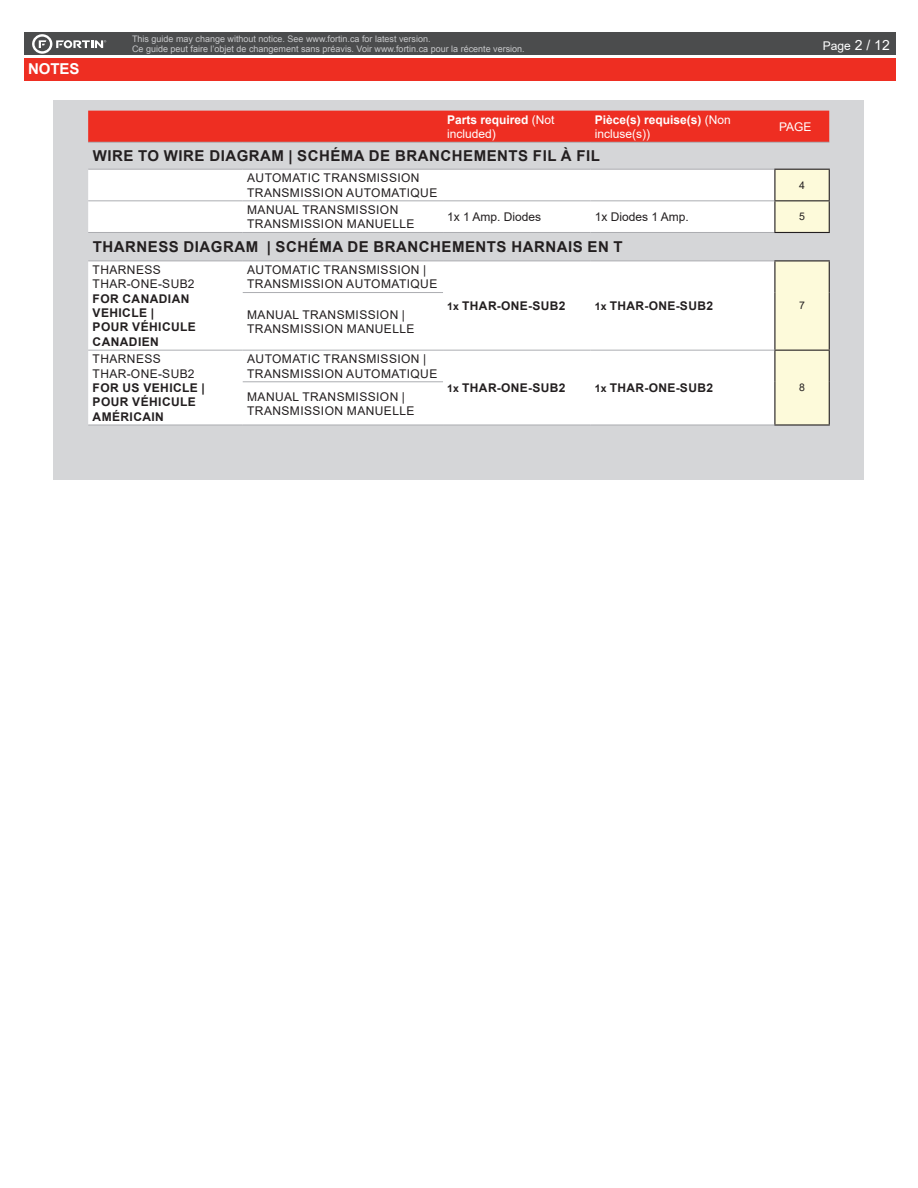
<style>
.page{position:relative;width:918px;height:1188px;background:#fff}
.page>*{position:absolute;margin:0;border:0;box-sizing:border-box;transform-origin:0 0}
.entretableau{font:700 15px "Arial";letter-spacing:.035em;color:#231f20}
.t1{font:700 15px "Arial";letter-spacing:-.005em;color:#fff}
.entretableau-2{font:12px/14.4px "Arial";letter-spacing:.035em;color:#231f20}
.entretableau-3{font:700 12px/14.4px "Arial";letter-spacing:.035em;color:#231f20}
.entretableau-4{font:700 12px/14.4px "Arial";color:#fff}
.entretableau-5{font:12px "Arial";color:#231f20}
.entretableau-6{font:12px "Arial";color:#fff}
.entretableau-7{font:10.5px "Arial";color:#231f20}
.t2{font:9px/9.8px "Arial";color:#c7c8ca}
.s1{font-size:13.95px}
.s2{font-weight:400}
.s3{font-size:10.5px}
</style>
<div class="page">
<div style="left:24px;top:33px;width:872px;height:22px;background:#4b4c4d"></div>
<div style="left:24px;top:58px;width:872px;height:23px;background:#ee2e22"></div>
<svg style="left:32px;top:34px;width:74px;height:20px"></svg>
<div style="left:54px;top:100px;width:810px;height:380px;background:#d5d6d8"></div>
<div style="left:88px;top:111px;width:741px;height:31px;background:#ee2e22"></div>
<svg style="left:88px;top:168px;width:741px;height:1px"></svg>
<svg style="left:88px;top:170px;width:686px;height:254px;background:#f9f9fa"></svg>
<svg style="left:775px;top:170px;width:54px;height:254px;background:#f2efd4"></svg>
<hr style="left:88px;top:142px;width:155px;height:1px;background:#acadb1">
<hr style="left:243px;top:142px;width:200px;height:1px;background:#acadb1">
<hr style="left:443px;top:142px;width:148px;height:1px;background:#acadb1">
<hr style="left:591px;top:142px;width:184px;height:1px;background:#acadb1">
<hr style="left:775px;top:142px;width:54px;height:1px;background:#acadb1">
<hr style="left:88px;top:169px;width:155px;height:1px;background:#acadb1">
<hr style="left:243px;top:169px;width:200px;height:1px;background:#acadb1">
<hr style="left:88px;top:201px;width:155px;height:1px;background:#acadb1">
<hr style="left:243px;top:201px;width:200px;height:1px;background:#acadb1">
<hr style="left:88px;top:232px;width:155px;height:1px;background:#acadb1">
<hr style="left:243px;top:232px;width:200px;height:1px;background:#acadb1">
<hr style="left:88px;top:261px;width:155px;height:1px;background:#acadb1">
<hr style="left:243px;top:261px;width:200px;height:1px;background:#acadb1">
<hr style="left:243px;top:292px;width:200px;height:1px;background:#acadb1">
<hr style="left:88px;top:350px;width:155px;height:1px;background:#acadb1">
<hr style="left:243px;top:350px;width:200px;height:1px;background:#acadb1">
<hr style="left:243px;top:382px;width:200px;height:1px;background:#acadb1">
<hr style="left:88px;top:425px;width:155px;height:1px;background:#acadb1">
<hr style="left:243px;top:425px;width:200px;height:1px;background:#acadb1">
<hr style="left:443px;top:169px;width:148px;height:1px;background:#acadb1">
<hr style="left:591px;top:169px;width:183px;height:1px;background:#acadb1">
<hr style="left:443px;top:201px;width:148px;height:1px;background:#acadb1">
<hr style="left:591px;top:201px;width:183px;height:1px;background:#acadb1">
<hr style="left:443px;top:232px;width:148px;height:1px;background:#acadb1">
<hr style="left:591px;top:232px;width:183px;height:1px;background:#acadb1">
<hr style="left:443px;top:261px;width:148px;height:1px;background:#acadb1">
<hr style="left:591px;top:261px;width:183px;height:1px;background:#acadb1">
<hr style="left:443px;top:350px;width:148px;height:1px;background:#acadb1">
<hr style="left:591px;top:350px;width:183px;height:1px;background:#acadb1">
<hr style="left:443px;top:425px;width:148px;height:1px;background:#acadb1">
<hr style="left:591px;top:425px;width:183px;height:1px;background:#acadb1">
<hr style="left:774px;top:169px;width:56px;height:1px;background:#231f20">
<hr style="left:774px;top:170px;width:1px;height:30px;background:#231f20">
<hr style="left:829px;top:170px;width:1px;height:30px;background:#231f20">
<hr style="left:774px;top:200px;width:56px;height:1px;background:#231f20">
<hr style="left:774px;top:201px;width:1px;height:31px;background:#231f20">
<hr style="left:829px;top:201px;width:1px;height:31px;background:#231f20">
<hr style="left:774px;top:232px;width:56px;height:1px;background:#231f20">
<hr style="left:774px;top:261px;width:1px;height:32px;background:#231f20">
<hr style="left:774px;top:293px;width:1px;height:57px;background:#231f20">
<hr style="left:774px;top:351px;width:1px;height:31px;background:#231f20">
<hr style="left:774px;top:382px;width:1px;height:42px;background:#231f20">
<hr style="left:774px;top:260px;width:56px;height:1px;background:#231f20">
<hr style="left:829px;top:261px;width:1px;height:32px;background:#231f20">
<hr style="left:829px;top:293px;width:1px;height:57px;background:#231f20">
<hr style="left:774px;top:350px;width:56px;height:1px;background:#231f20">
<hr style="left:829px;top:351px;width:1px;height:31px;background:#231f20">
<hr style="left:829px;top:382px;width:1px;height:42px;background:#231f20">
<hr style="left:774px;top:424px;width:56px;height:2px;background:#231f20">
<p class="t1" style="left:28px;top:58px;width:53px">NOTES</p>
<p class="t2" style="left:132px;top:34px;width:394px">This guide may change without notice. See www.fortin.ca for latest version.<br>Ce guide peut faire l’objet de changement sans préavis. Voir www.fortin.ca pour la récente version.</p>
<p class="entretableau-6" style="left:823px;top:38px;width:69px">Page <span class="s1">2 / 12</span></p>
<p class="entretableau-4" style="left:447px;top:112px;width:109px">Parts required <span class="s2">(Not included)</span></p>
<p class="entretableau-4" style="left:595px;top:112px;width:138px">Pièce(s) requise(s) <span class="s2">(Non incluse(s))</span></p>
<p class="entretableau-6" style="left:779px;top:118px;width:34px">PAGE</p>
<p class="entretableau" style="left:93px;top:145px;width:509px">WIRE TO WIRE DIAGRAM | SCHÉMA DE BRANCHEMENTS FIL À FIL</p>
<p class="entretableau-2" style="left:247px;top:171px;width:174px">AUTOMATIC TRANSMISSION</p>
<p class="entretableau-2" style="left:247px;top:185px;width:192px">TRANSMISSION AUTOMATIQUE</p>
<p class="entretableau-7" style="left:799px;top:178px;width:7px">4</p>
<p class="entretableau-2" style="left:247px;top:202px;width:153px">MANUAL TRANSMISSION</p>
<p class="entretableau-2" style="left:247px;top:217px;width:169px">TRANSMISSION MANUELLE</p>
<p class="entretableau-5" style="left:447px;top:209px;width:96px">1x 1 Amp. Diodes</p>
<p class="entretableau-5" style="left:595px;top:209px;width:96px">1x Diodes 1 Amp.</p>
<p class="entretableau-7" style="left:799px;top:210px;width:7px">5</p>
<p class="entretableau" style="left:93px;top:236px;width:532px">THARNESS DIAGRAM | SCHÉMA DE BRANCHEMENTS HARNAIS EN T</p>
<p class="entretableau-2" style="left:93px;top:262px;width:70px">THARNESS</p>
<p class="entretableau-2" style="left:93px;top:277px;width:103px">THAR-ONE-SUB2</p>
<p class="entretableau-3" style="left:93px;top:291px;width:105px">FOR CANADIAN<br>VEHICLE |<br>POUR VÉHICULE<br>CANADIEN</p>
<p class="entretableau-2" style="left:247px;top:262px;width:192px">AUTOMATIC TRANSMISSION |<br>TRANSMISSION AUTOMATIQUE</p>
<p class="entretableau-2" style="left:127px;top:278px;width:35px">NESS</p>
<p class="entretableau-2" style="left:93px;top:293px;width:103px">THAR-O E-SUB2</p>
<p class="entretableau-3" style="left:447px;top:299px;width:120px"><span class="s3">1x</span> THAR-ONE-SUB2</p>
<p class="entretableau-3" style="left:595px;top:299px;width:120px"><span class="s3">1x</span> THAR-ONE-SUB2</p>
<p class="entretableau-7" style="left:799px;top:298px;width:7px">7</p>
<p class="entretableau-2" style="left:247px;top:307px;width:169px">MANUAL TRANSMISSION |<br>TRANSMISSION MANUELLE</p>
<p class="entretableau-2" style="left:247px;top:308px;width:169px">TRANSMISSION MANUELLE</p>
<p class="entretableau-2" style="left:93px;top:352px;width:70px">THARNESS</p>
<p class="entretableau-2" style="left:93px;top:366px;width:103px">THAR-ONE-SUB2</p>
<p class="entretableau-3" style="left:93px;top:381px;width:114px">FOR US VEHICLE |<br>POUR VÉHICULE<br>AMÉRICAIN</p>
<p class="entretableau-2" style="left:247px;top:352px;width:192px">AUTOMATIC TRANSMISSION |<br>TRANSMISSION AUTOMATIQUE</p>
<p class="entretableau-2" style="left:247px;top:389px;width:169px">MANUAL TRANSMISSION |<br>TRANSMISSION MANUELLE</p>
<p class="entretableau-3" style="left:447px;top:381px;width:120px"><span class="s3">1x</span> THAR-ONE-SUB2</p>
<p class="entretableau-3" style="left:595px;top:381px;width:120px"><span class="s3">1x</span> THAR-ONE-SUB2</p>
<p class="entretableau-7" style="left:799px;top:380px;width:7px">8</p>
</div>
